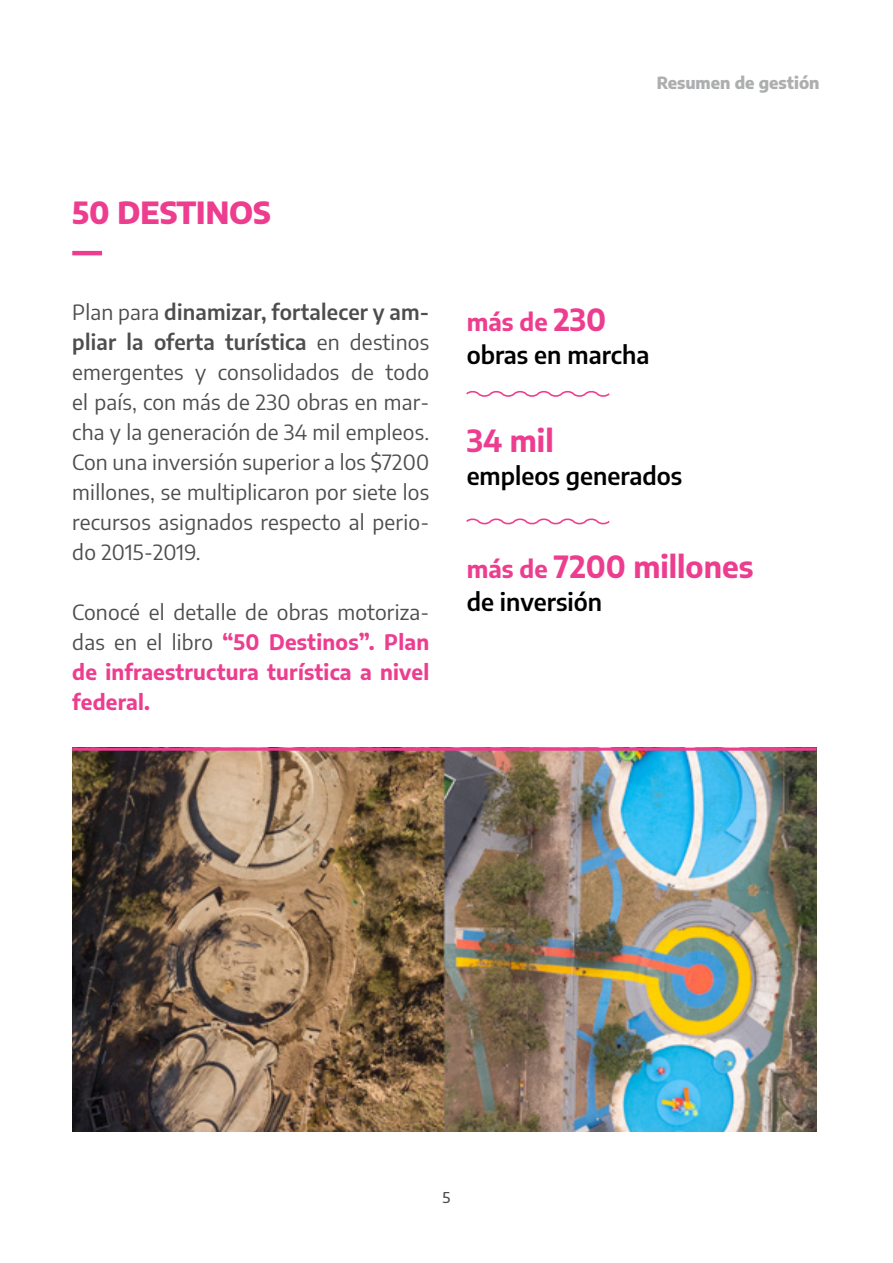
<style>
.page{position:relative;width:893px;height:1263px;background:#fff}
.page>*{position:absolute;margin:0;border:0;box-sizing:border-box;transform-origin:0 0}
.t1{font:700 30px "Encode Sans";color:#ed3d8f}
.t2{font:800 30px "Encode Sans";color:#ed3d8f}
.t3{font:600 24px/33px "Encode Sans";color:#000}
.t4{font:21px/30px "Encode Sans";letter-spacing:.01em;color:#4d4d4d;text-align:justify}
.t5{font:700 21px/30px "Encode Sans";letter-spacing:.01em;color:#ed3d8f;text-align:justify}
.t6{font:800 16.5px "Encode Sans";color:#adaeaf}
.t7{font:500 15px "Encode Sans";color:#4d4d4d}
.s1{font-weight:600}
.s2{font-weight:400;color:#4d4d4d}
.s3{font-weight:700;color:#ed3d8f}
.s4{font-weight:700;font-size:30px;color:#ed3d8f}
.s5{font-size:24px}
</style>
<div class="page">
<hr style="left:72px;top:251px;width:30px;height:4px;background:#ed3d8f">
<img style="left:72px;top:751px;width:744px;height:380px">
<svg style="left:466px;top:391px;width:144px;height:6px"></svg>
<svg style="left:466px;top:518px;width:144px;height:7px"></svg>
<hr style="left:72px;top:748px;width:744px;height:3px;background:#ed3d8f">
<p class="t6" style="left:657px;top:70px;width:164px">Resumen de gestión</p>
<h1 class="t2" style="left:72px;top:189px;width:200px">50 DESTINOS</h1>
<p class="t4" style="left:72px;top:296px;width:359px">Plan para <span class="s1">dinamizar, fortalecer y am&shy;pliar la oferta turística</span> en destinos emergentes y consolidados de todo el país, con más de 230 obras en mar&shy;cha y la generación de 34 mil empleos.<br>Con una inversión superior a los $7200 millones, se multiplicaron por siete los recursos asignados respecto al perio&shy;do 2015-2019.</p>
<p class="t5" style="left:72px;top:596px;width:358px"><span class="s2">Conocé el detalle de obras motoriza&shy;das en el libro</span> “50 Destinos”. Plan de infraestructura turística a nivel federal.</p>
<p class="t3" style="left:467px;top:304px;width:184px"><span class="s3">más de</span> <span class="s4">230 </span>obras en marcha</p>
<h1 class="t1" style="left:467px;top:418px;width:88px">34 mil</h1>
<p class="t3" style="left:467px;top:458px;width:217px">empleos generados</p>
<h1 class="t1" style="left:467px;top:544px;width:288px"><span class="s5">más de</span> 7200 millones</h1>
<p class="t3" style="left:467px;top:584px;width:137px">de inversión</p>
<p class="t7" style="left:443px;top:1186px;width:9px">5</p>
</div>
